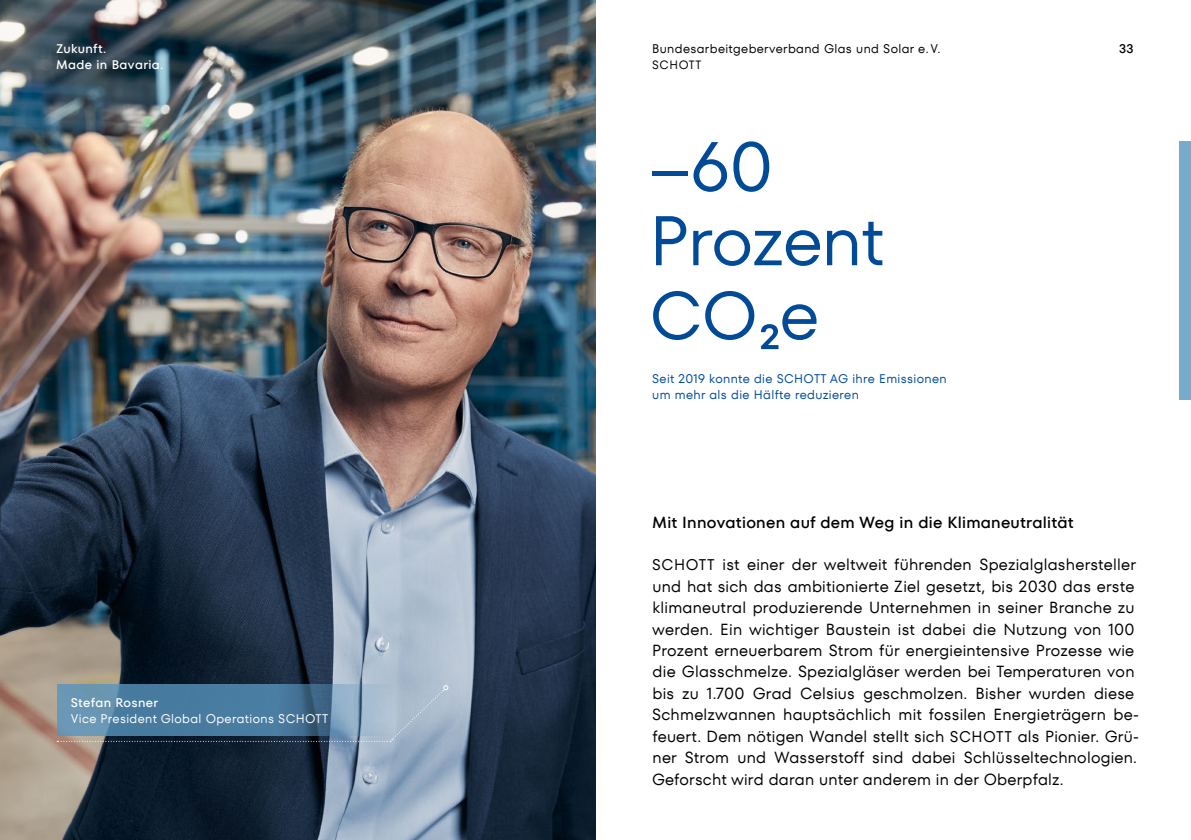
<style>
.page{position:relative;width:1191px;height:840px;background:#fff}
.page>*{position:absolute;margin:0;border:0;box-sizing:border-box;transform-origin:0 0}
.t1{font:70px/74px "TT Fors";letter-spacing:-.02em;color:#004a98}
.t2{font:68px "TT Fors";color:#004a98}
.t3{font:16px/21.4px "TT Fors";letter-spacing:.015em;color:#000}
.t4{font:500 16px "TT Fors";letter-spacing:.015em;color:#000}
.t5{font:12.4px/16px "TT Fors";letter-spacing:.03em;color:#004a98}
.t6{font:12.4px "TT Fors";letter-spacing:.03em;color:#000}
.t7{font:12.4px "TT Fors";letter-spacing:.03em;color:#fff}
.t8{font:500 12.4px/15.6px "TT Fors";letter-spacing:.03em;color:#fff}
.t9{font:500 12.4px "TT Fors";color:#000}
.t10{font:12px "TT Fors";letter-spacing:.05em;color:#000}
.s1{font-size:70px}
.s2{font-size:15.4px}
</style>
<div class="page">
<div style="left:1179px;top:140px;width:12px;height:259px;background:#79a9cb"></div>
<img style="left:0;top:0;width:595px;height:839px">
<svg style="left:57px;top:683px;width:346px;height:2px"></svg>
<svg style="left:57px;top:685px;width:391px;height:56px;background:#6389a6"></svg>
<p class="t8" style="left:56px;top:41px;width:109px">Zukunft.<br>Made in Bavaria.</p>
<p class="t8" style="left:71px;top:695px;width:89px">Stefan Rosner</p>
<p class="t7" style="left:71px;top:711px;width:259px">Vice President Global Operations SCHOTT</p>
<p class="t6" style="left:652px;top:42px;width:290px">Bundesarbeitgeberverband Glas und Solar e. V.</p>
<p class="t10" style="left:652px;top:58px;width:51px">SCHOTT</p>
<h1 class="t1" style="left:649px;top:130px;width:237px">–60<br>Prozent</h1>
<h2 class="t2" style="left:649px;top:275px;width:171px">CO<span class="s1">2e</span></h2>
<p class="t5" style="left:652px;top:370px;width:296px">Seit 2019 konnte die SCHOTT AG ihre Emissionen um mehr als die Hälfte reduzieren</p>
<p class="t9" style="left:1119px;top:41px;width:16px">33</p>
<p class="t4" style="left:652px;top:512px;width:423px">Mit Innovationen auf dem Weg in die Klimaneutralität</p>
<p class="t3" style="left:652px;top:554px;width:488px"><span class="s2">SCHOTT</span> ist einer der weltweit führenden Spezialglashersteller und hat sich das ambitionierte Ziel gesetzt, bis 2030 das erste klimaneutral produzierende Unternehmen in seiner Branche zu werden. Ein wichtiger Baustein ist dabei die Nutzung von 100<br>Prozent erneuerbarem Strom für energieintensive Prozesse wie die Glasschmelze. Spezialgläser werden bei Temperaturen von bis zu 1.700 Grad Celsius geschmolzen. Bisher wurden diese Schmelzwannen hauptsächlich mit fossilen Energieträgern be&shy;feuert. Dem nötigen Wandel stellt sich <span class="s2">SCHOTT</span> als Pionier. Grü&shy;ner Strom und Wasserstoff sind dabei Schlüsseltechnologien.<br>Geforscht wird daran unter anderem in der Oberpfalz.</p>
</div>
